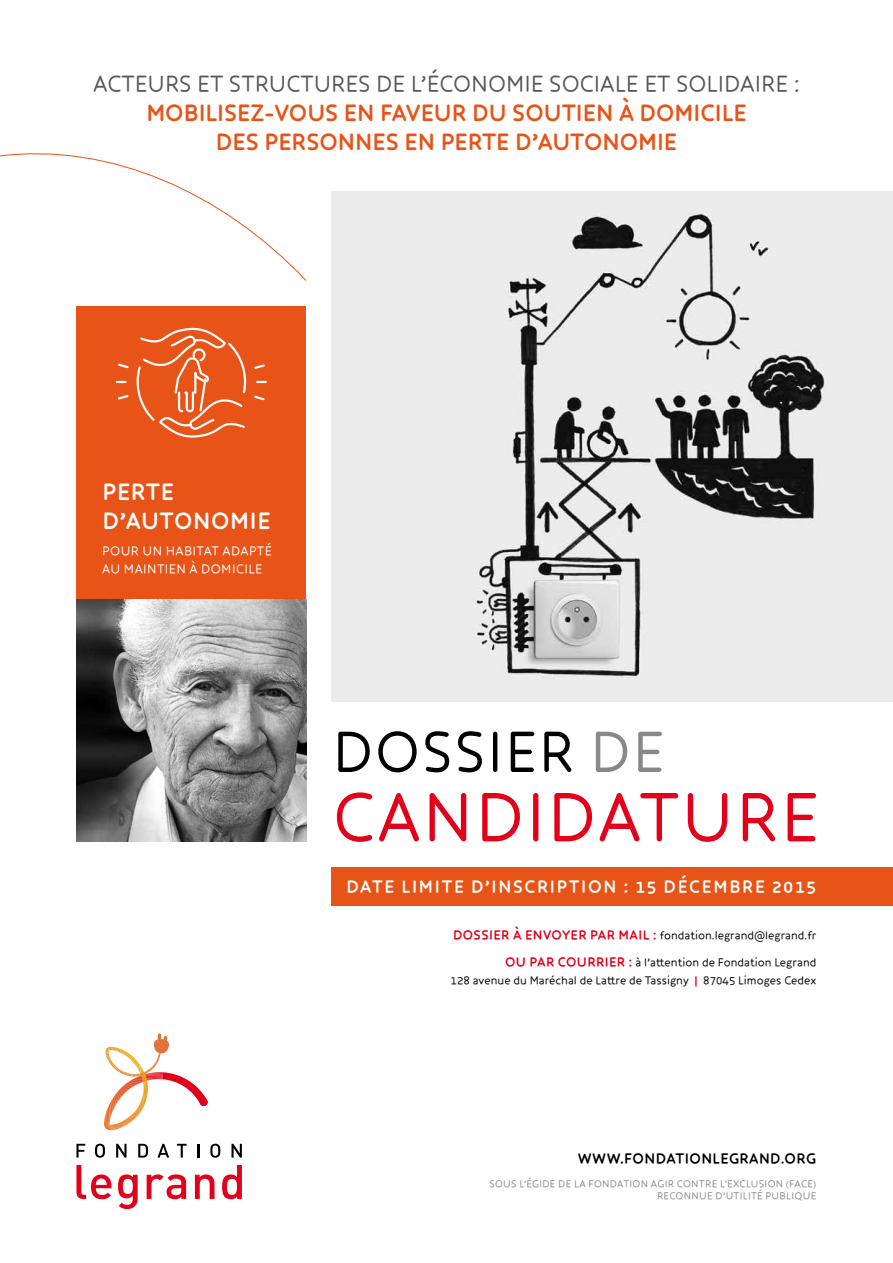
<style>
.page{position:relative;width:893px;height:1263px;background:#fff}
.page>*{position:absolute;margin:0;border:0;box-sizing:border-box;transform-origin:0 0}
.t1{font:72px "Core Humanist Sans";color:#e2001a}
.t2{font:60px "Core Humanist Sans";color:#000}
.t3{font:60px "Core Humanist Sans";color:#87888a}
.t4{font:700 24px "Core Humanist Sans";color:#e85417}
.t5{font:24px "Core Humanist Sans";color:#58585a}
.t6{font:700 24px/28.8px "Core Humanist Sans";letter-spacing:.03em;color:#fff}
.t7{font:700 18px "Core Humanist Sans";letter-spacing:.095em;color:#fff}
.t8{font:700 15px "Core Humanist Sans";letter-spacing:.03em;color:#000}
.t9{font:13.5px "Core Humanist Sans";color:#fff}
.t10{font:12px/18px "Core Humanist Sans";color:#000;text-align:right}
.t11{font:10.5px/12.6px "Core Humanist Sans";letter-spacing:.03em;color:#87888a;text-align:right}
.s1{font-weight:700;font-size:13.5px;color:#e2001a}
.s2{font-weight:700;color:#e2001a}
</style>
<div class="page">
<div style="left:332px;top:867px;width:561px;height:39px;background:#e85417"></div>
<svg style="left:76px;top:1165px;width:35px;height:34px"></svg>
<svg style="left:118px;top:1174px;width:20px;height:35px"></svg>
<svg style="left:147px;top:1174px;width:39px;height:25px"></svg>
<svg style="left:195px;top:1174px;width:19px;height:25px"></svg>
<svg style="left:222px;top:1165px;width:20px;height:34px"></svg>
<svg style="left:76px;top:1144px;width:9px;height:13px"></svg>
<svg style="left:95px;top:1144px;width:10px;height:14px"></svg>
<svg style="left:116px;top:1144px;width:11px;height:13px"></svg>
<svg style="left:138px;top:1144px;width:10px;height:13px"></svg>
<svg style="left:157px;top:1144px;width:12px;height:13px"></svg>
<svg style="left:177px;top:1144px;width:10px;height:13px"></svg>
<svg style="left:197px;top:1144px;width:2px;height:13px"></svg>
<svg style="left:210px;top:1144px;width:10px;height:14px"></svg>
<svg style="left:231px;top:1144px;width:11px;height:13px"></svg>
<svg style="left:104px;top:1033px;width:103px;height:97px"></svg>
<div style="left:200px;top:1098px;width:8px;height:8px;background:#e2001a;border-radius:50%"></div>
<img style="left:332px;top:191px;width:561px;height:511px">
<svg style="left:0;top:153px;width:307px;height:128px"></svg>
<div style="left:77px;top:306px;width:229px;height:294px;background:#e85417"></div>
<svg style="left:115px;top:327px;width:152px;height:111px"></svg>
<img style="left:77px;top:600px;width:229px;height:242px">
<h3 class="t5" style="left:93px;top:68px;width:708px">ACTEURS ET STRUCTURES DE L’ÉCONOMIE SOCIALE ET SOLIDAIRE :</h3>
<h3 class="t4" style="left:146px;top:97px;width:429px">MOBILISEZ-VOUS EN FAVEUR DU SOUTIEN</h3>
<h3 class="t4" style="left:619px;top:97px;width:107px">À DOMICILE</h3>
<h3 class="t4" style="left:216px;top:125px;width:121px">DES PERSONNE</h3>
<h3 class="t4" style="left:386px;top:125px;width:83px">S EN PERTE</h3>
<h3 class="t4" style="left:515px;top:125px;width:73px">D’AUTONO</h3>
<h3 class="t4" style="left:638px;top:125px;width:29px">MIE</h3>
<h3 class="t6" style="left:102px;top:478px;width:170px">PERTE<br>D’AUTONOM IE</h3>
<p class="t9" style="left:102px;top:542px;width:10px">pour</p>
<p class="t9" style="left:142px;top:542px;width:42px">un habitat</p>
<p class="t9" style="left:223px;top:542px;width:10px">adapté</p>
<p class="t9" style="left:102px;top:560px;width:31px">au maintien</p>
<p class="t9" style="left:190px;top:560px;width:21px">à domicile</p>
<h2 class="t2" style="left:333px;top:713px;width:76px">Dossier</h2>
<h2 class="t3" style="left:590px;top:713px;width:34px">de</h2>
<h1 class="t1" style="left:333px;top:771px;width:45px">candidature</h1>
<h3 class="t7" style="left:346px;top:875px;width:472px">DATE LIM ITE D’INSCRIPTION : 15 DÉCEMBRE 2015</h3>
<p class="t10" style="left:453px;top:927px;width:365px"><span class="s1">DOSS IER À ENVOYER PAR MAIL :</span> fondation.legrand@legrand.fr</p>
<p class="t10" style="left:451px;top:953px;width:367px"><span class="s1">OU PAR COU RRIER :</span> à l’attention de Fondation Legrand<br>128 avenue du Maréchal de Lattre de Tassigny <span class="s2">|</span> 87045 Limoges Cedex</p>
<p class="t8" style="left:578px;top:1149px;width:240px">WWW.FONDATIONLEGRAND.ORG</p>
<p class="t11" style="left:489px;top:1177px;width:329px">SOUS L’ÉGIDE DE LA FONDATION AGIR CONTRE L’EXCLUSION (FACE)<br>RECONNUE D’UTILITÉ PUBLIQUE</p>
</div>
